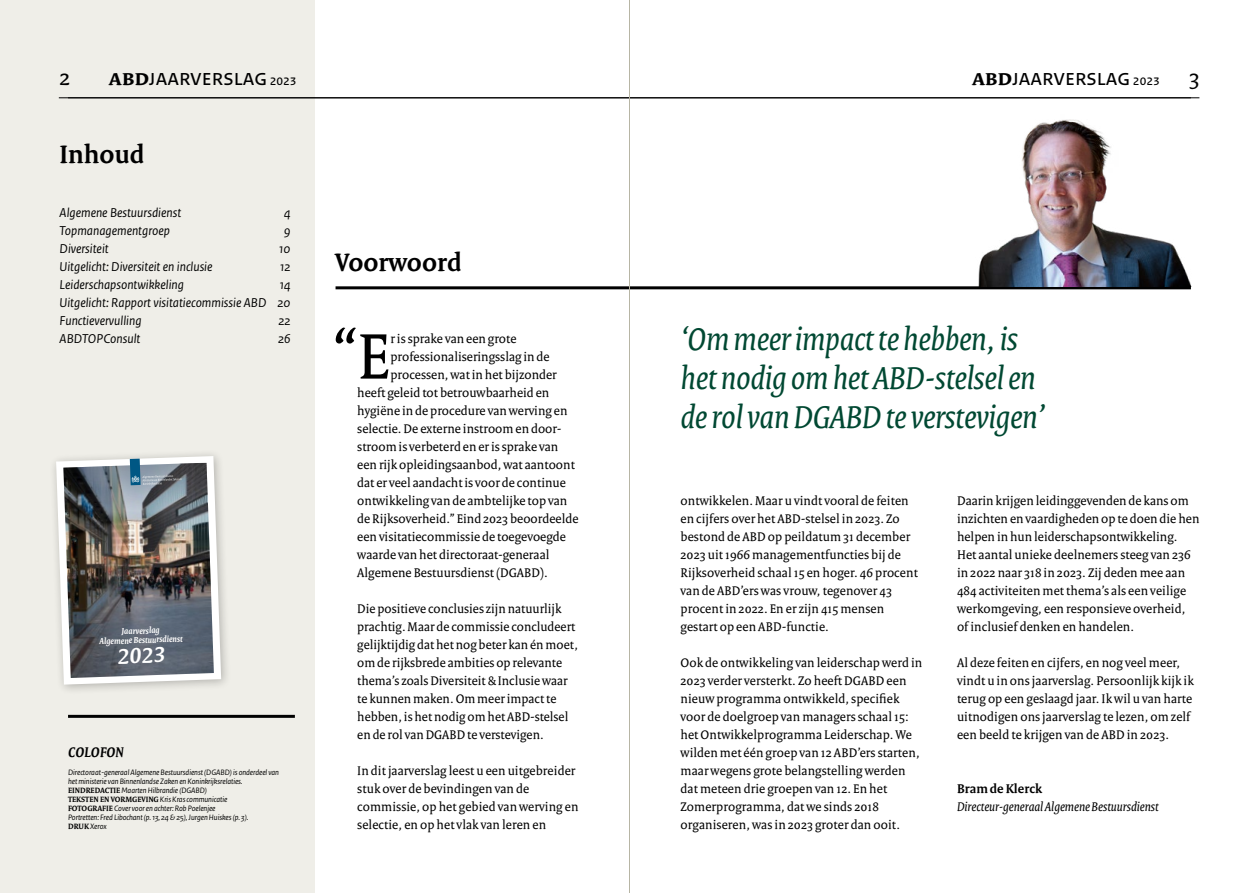
<style>
.page{position:relative;width:1259px;height:893px;background:#fff}
.page>*{position:absolute;margin:0;border:0;box-sizing:border-box;transform-origin:0 0}
.broodtekst_serif__nieuwe_spelling{font:69.45px "Rijksoverheid Serif";color:#000}
.broodtekst_serif__nieuwe_spelling-2{font:66.45px "Rijksoverheid Serif";color:#000}
.quote{font:italic 34.05px/39px "Rijksoverheid Serif";letter-spacing:-.005em;color:#004832}
.H2_Kop_Inhoud_en_Voorwoord{font:700 27px "Rijksoverheid Serif";color:#000}
.t1{font:24px "Rijksoverheid Sans Text";color:#000}
.t2{font:24px "Rijksoverheid Serif";color:#000}
.t3{font:italic 700 22.95px "Rijksoverheid Serif";color:#fff}
.colofon_kopje{font:italic 700 15px "Rijksoverheid Serif";letter-spacing:.01em;color:#000}
.broodtekst_serif__nieuwe_spelling-3{font:13.5px/18px "Rijksoverheid Serif";letter-spacing:.01em;color:#000}
.Body_inhoudsopgave{font:italic 13.5px "Rijksoverheid Sans Text";color:#000}
.broodtekst_serif__nieuwe_spelling-4{font:italic 13.5px "Rijksoverheid Serif";letter-spacing:.005em;color:#000}
.broodtekst_serif__nieuwe_spelling-5{font:700 13.5px "Rijksoverheid Serif";letter-spacing:.005em;color:#000}
.t4{font:italic 700 9.15px/9.1px "Rijksoverheid Serif";color:#fff;text-align:center}
.colofon_broodtekst{font:italic 8.25px/9px "Rijksoverheid Sans Text";letter-spacing:-.01em;color:#000}
.s1{font-family:"Rijksoverheid Serif";font-weight:700}
.s2{font-size:15px}
.s3{font-family:"Rijksoverheid Serif"}
.s4{font-family:"Rijksoverheid Serif";font-weight:700;font-style:normal}
</style>
<div class="page">
<div style="left:0;top:0;width:315px;height:893px;background:#efeee8"></div>
<hr style="left:59px;top:97px;width:1140px;height:1px;background:#000">
<hr style="left:335px;top:286px;width:856px;height:3px;background:#000">
<img style="left:978px;top:119px;width:213px;height:167px">
<div style="left:48px;top:448px;width:183px;height:247px;background:#000;opacity:.25"></div>
<img style="left:56px;top:456px;width:165px;height:229px">
<hr style="left:68px;top:715px;width:227px;height:3px;background:#000">
<hr style="left:629px;top:0;width:1px;height:893px;background:#b7b5a4">
<h3 class="t2" style="left:60px;top:63px;width:12px">2</h3>
<h3 class="t1" style="left:109px;top:63px;width:189px"><span class="s1">abd</span>Jaarverslag <span class="s2">2023</span></h3>
<h3 class="t1" style="left:972px;top:63px;width:229px"><span class="s1">abd</span>Jaarverslag <span class="s2">2023</span> <span class="s3">3</span></h3>
<p class="H2_Kop_Inhoud_en_Voorwoord" style="left:60px;top:138px;width:86px">Inhoud</p>
<p class="Body_inhoudsopgave" style="left:60px;top:205px;width:123px">Algemene Bestuursdienst</p>
<p class="Body_inhoudsopgave" style="left:284px;top:205px;width:8px">4</p>
<p class="Body_inhoudsopgave" style="left:60px;top:223px;width:112px">Topmanagementgroep</p>
<p class="Body_inhoudsopgave" style="left:284px;top:223px;width:8px">9</p>
<p class="Body_inhoudsopgave" style="left:60px;top:241px;width:51px">Diversiteit</p>
<p class="Body_inhoudsopgave" style="left:279px;top:241px;width:13px">10</p>
<p class="Body_inhoudsopgave" style="left:60px;top:259px;width:154px">Uitgelicht: Diversiteit en inclusie</p>
<p class="Body_inhoudsopgave" style="left:280px;top:259px;width:12px">12</p>
<p class="Body_inhoudsopgave" style="left:60px;top:277px;width:126px">Leiderschapsontwikkeling</p>
<p class="Body_inhoudsopgave" style="left:280px;top:277px;width:12px">14</p>
<p class="Body_inhoudsopgave" style="left:60px;top:295px;width:232px">Uitgelicht: Rapport visitatiecommissie ABD 20</p>
<p class="Body_inhoudsopgave" style="left:60px;top:313px;width:84px">Functievervulling</p>
<p class="Body_inhoudsopgave" style="left:278px;top:313px;width:14px">22</p>
<p class="Body_inhoudsopgave" style="left:60px;top:331px;width:82px">ABDTOPConsult</p>
<p class="Body_inhoudsopgave" style="left:278px;top:331px;width:14px">26</p>
<p class="t4" style="left:99px;top:628px;width:85px;rotate:-2deg">Jaarverslag<br>Algemene Bestuursdienst</p>
<p class="t3" style="left:117px;top:642px;width:49px;rotate:-2deg">2023</p>
<p class="colofon_kopje" style="left:68px;top:743px;width:57px">COLOFON</p>
<p class="colofon_broodtekst" style="left:68px;top:768px;width:212px">Directoraat-generaal Algemene Bestuursdienst (DGABD) is onderdeel van het ministerie van Binnenlandse Zaken en Koninkrijksrelaties.</p>
<p class="colofon_broodtekst" style="left:68px;top:786px;width:141px"><span class="s4">EINDREDACTIE</span> Maarten Hilbrandie (DGABD)</p>
<p class="colofon_broodtekst" style="left:68px;top:795px;width:161px"><span class="s4">TEKSTEN EN VORMGEVING</span> Kris Kras communicatie</p>
<p class="colofon_broodtekst" style="left:68px;top:804px;width:182px"><span class="s4">FOTOGRAFIE</span> Cover voor en achter: Rob Poelenjee<br>Portretten: Fred Libochant (p. 13, 24 &amp; 25), Jurgen Huiskes (p. 3).</p>
<p class="colofon_broodtekst" style="left:68px;top:822px;width:40px"><span class="s4">DRUK</span> Xerox</p>
<p class="H2_Kop_Inhoud_en_Voorwoord" style="left:335px;top:246px;width:128px">Voorwoord</p>
<p class="broodtekst_serif__nieuwe_spelling-2" style="left:333px;top:313px;width:28px">“</p>
<p class="quote" style="left:680px;top:319px;width:367px">‘Om meer impact te hebben, is het nodig om het ABD-stelsel en de rol van DGABD te verstevigen’</p>
<p class="broodtekst_serif__nieuwe_spelling" style="left:357px;top:315px;width:34px">E</p>
<p class="broodtekst_serif__nieuwe_spelling-3" style="left:390px;top:329px;width:128px">r is sprake van een grote</p>
<p class="broodtekst_serif__nieuwe_spelling-3" style="left:390px;top:347px;width:161px">professionaliseringsslag in de</p>
<p class="broodtekst_serif__nieuwe_spelling-3" style="left:390px;top:365px;width:168px">processen, wat in het bijzonder</p>
<p class="broodtekst_serif__nieuwe_spelling-3" style="left:357px;top:383px;width:194px">heeft geleid tot betrouwbaarheid en</p>
<p class="broodtekst_serif__nieuwe_spelling-3" style="left:357px;top:401px;width:212px">hygiëne in de procedure van werving en</p>
<p class="broodtekst_serif__nieuwe_spelling-3" style="left:357px;top:419px;width:205px">selectie. De externe instroom en door-</p>
<p class="broodtekst_serif__nieuwe_spelling-3" style="left:357px;top:437px;width:202px">stroom is verbeterd en er is sprake van</p>
<p class="broodtekst_serif__nieuwe_spelling-3" style="left:357px;top:455px;width:219px">een rijk opleidingsaanbod, wat aantoont</p>
<p class="broodtekst_serif__nieuwe_spelling-3" style="left:357px;top:473px;width:210px">dat er veel aandacht is voor de continue</p>
<p class="broodtekst_serif__nieuwe_spelling-3" style="left:357px;top:491px;width:211px">ontwikkeling van de ambtelijke top van</p>
<p class="broodtekst_serif__nieuwe_spelling-3" style="left:357px;top:509px;width:223px">de Rijksoverheid.” Eind 2023 beoordeelde</p>
<p class="broodtekst_serif__nieuwe_spelling-3" style="left:357px;top:527px;width:210px">een visitatiecommissie de toegevoegde</p>
<p class="broodtekst_serif__nieuwe_spelling-3" style="left:357px;top:545px;width:194px">waarde van het directoraat-generaal</p>
<p class="broodtekst_serif__nieuwe_spelling-3" style="left:357px;top:563px;width:192px">Algemene Bestuursdienst (DGABD).</p>
<p class="broodtekst_serif__nieuwe_spelling-3" style="left:357px;top:599px;width:222px">Die positieve conclusies zijn natuurlijk prachtig. Maar de commissie concludeert gelijktijdig dat het nog beter kan én moet, om de rijksbrede ambities op relevante thema’s zoals Diversiteit &amp; Inclusie waar te kunnen maken. Om meer impact te hebben, is het nodig om het ABD-stelsel en de rol van DGABD te verstevigen.</p>
<p class="broodtekst_serif__nieuwe_spelling-3" style="left:357px;top:761px;width:223px">In dit jaarverslag leest u een uitgebreider stuk over de bevindingen van de commissie, op het gebied van werving en selectie, en op het vlak van leren en</p>
<p class="broodtekst_serif__nieuwe_spelling-3" style="left:680px;top:491px;width:239px">ontwikkelen. Maar u vindt vooral de feiten en cijfers over het ABD-stelsel in 2023. Zo bestond de ABD op peildatum 31 december 2023 uit 1966 managementfuncties bij de Rijksoverheid schaal 15 en hoger. 46 procent van de ABD’ers was vrouw, tegenover 43 procent in 2022. En er zijn 415 mensen gestart op een ABD-functie.</p>
<p class="broodtekst_serif__nieuwe_spelling-3" style="left:680px;top:653px;width:243px">Ook de ontwikkeling van leiderschap werd in 2023 verder versterkt. Zo heeft DGABD een nieuw programma ontwikkeld, specifiek voor de doelgroep van managers schaal 15: het Ontwikkelprogramma Leiderschap. We wilden met één groep van 12 ABD’ers starten, maar wegens grote belangstelling werden dat meteen drie groepen van 12. En het Zomerprogramma, dat we sinds 2018 organiseren, was in 2023 groter dan ooit.</p>
<p class="broodtekst_serif__nieuwe_spelling-3" style="left:957px;top:491px;width:244px">Daarin krijgen leidinggevenden de kans om inzichten en vaardigheden op te doen die hen helpen in hun leiderschapsontwikkeling.<br>Het aantal unieke deelnemers steeg van 236 in 2022 naar 318 in 2023. Zij deden mee aan 484 activiteiten met thema’s als een veilige werkomgeving, een responsieve overheid, of inclusief denken en handelen.</p>
<p class="broodtekst_serif__nieuwe_spelling-3" style="left:957px;top:653px;width:238px">Al deze feiten en cijfers, en nog veel meer, vindt u in ons jaarverslag. Persoonlijk kijk ik terug op een geslaagd jaar. Ik wil u van harte uitnodigen ons jaarverslag te lezen, om zelf een beeld te krijgen van de ABD in 2023.</p>
<p class="broodtekst_serif__nieuwe_spelling-5" style="left:957px;top:780px;width:86px">Bram de Klerck</p>
<p class="broodtekst_serif__nieuwe_spelling-4" style="left:957px;top:798px;width:203px">Directeur-generaal Algemene Bestuursdienst</p>
</div>
